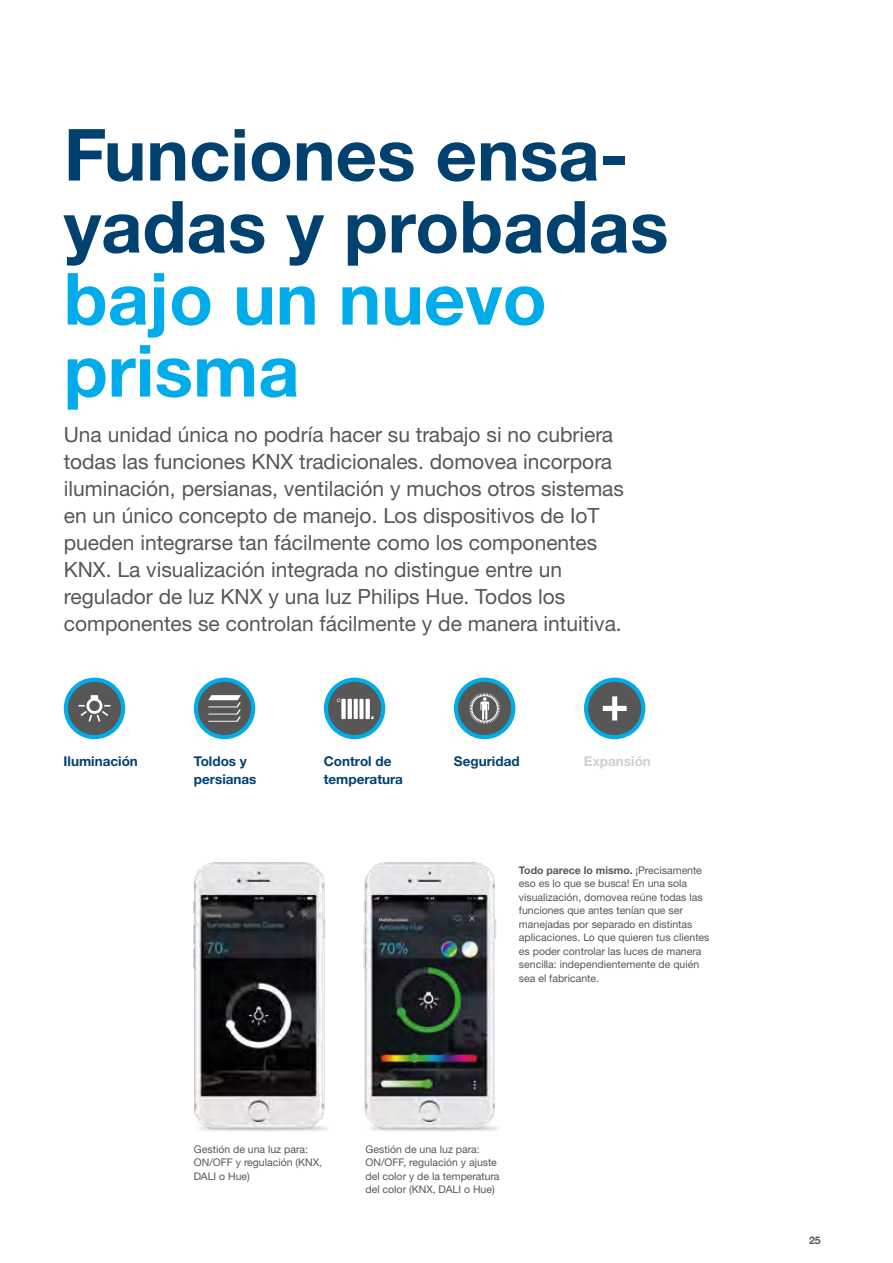
<style>
.page{position:relative;width:893px;height:1263px;background:#fff}
.page>*{position:absolute;margin:0;border:0;box-sizing:border-box;transform-origin:0 0}
.t1{font:700 72px/72px "Helvetica Neue LTW1 G";color:#004170}
.t2{font:700 72px/72px "Helvetica Neue LTW1 G";color:#00ace9}
.t3{font:21px/27px "Helvetica Neue LTW1 G";color:#575756}
.t4{font:700 13.5px/18px "Helvetica Neue LTW1 G";color:#004170}
.t5{font:700 13.5px "Helvetica Neue LTW1 G";color:#d0d0d0}
.t6{font:10.5px/13.5px "Helvetica Neue LTW1 G";color:#575756}
.t7{font:700 10.5px "Helvetica Neue LTW1 G";color:#575756}
.s1{font-weight:700}
</style>
<div class="page">
<img style="left:193px;top:862px;width:134px;height:270px">
<img style="left:363px;top:862px;width:135px;height:270px">
<div style="left:197px;top:681px;width:55px;height:55px;background:#575756;border-radius:50%"></div>
<div style="left:194px;top:678px;width:61px;height:61px;border:4px solid #00ace9;border-radius:50%"></div>
<svg style="left:208px;top:695px;width:33px;height:27px"></svg>
<div style="left:67px;top:681px;width:55px;height:55px;background:#575756;border-radius:50%"></div>
<div style="left:64px;top:678px;width:61px;height:61px;border:4px solid #00ace9;border-radius:50%"></div>
<svg style="left:79px;top:695px;width:31px;height:27px"></svg>
<div style="left:327px;top:681px;width:55px;height:55px;background:#575756;border-radius:50%"></div>
<div style="left:324px;top:678px;width:61px;height:61px;border:4px solid #00ace9;border-radius:50%"></div>
<svg style="left:337px;top:698px;width:37px;height:21px"></svg>
<div style="left:457px;top:681px;width:55px;height:55px;background:#575756;border-radius:50%"></div>
<div style="left:454px;top:678px;width:61px;height:61px;border:4px solid #00ace9;border-radius:50%"></div>
<svg style="left:469px;top:692px;width:32px;height:32px"></svg>
<div style="left:587px;top:681px;width:55px;height:55px;background:#575756;border-radius:50%"></div>
<div style="left:584px;top:678px;width:61px;height:61px;border:4px solid #00ace9;border-radius:50%"></div>
<svg style="left:603px;top:696px;width:24px;height:24px"></svg>
<h1 class="t1" style="left:64px;top:118px;width:606px">Funciones ensa&shy;yadas y probadas</h1>
<h1 class="t2" style="left:64px;top:262px;width:484px">bajo un nuevo prisma</h1>
<p class="t3" style="left:64px;top:420px;width:562px">Una unidad única no podría hacer su trabajo si no cubriera todas las funciones KNX tradicionales. domovea incorpora iluminación, persianas, ventilación y muchos otros sistemas en un único concepto de manejo. Los dispositivos de IoT pueden integrarse tan fácilmente como los componentes KNX. La visualización integrada no distingue entre un regulador de luz KNX y una luz Philips Hue. Todos los componentes se controlan fácilmente y de manera intuitiva.</p>
<p class="t4" style="left:64px;top:752px;width:76px">Iluminación</p>
<p class="t4" style="left:324px;top:752px;width:81px">Control de temperatura</p>
<p class="t4" style="left:194px;top:752px;width:55px">Toldos y</p>
<p class="t4" style="left:454px;top:752px;width:67px">Seguridad</p>
<p class="t5" style="left:584px;top:752px;width:68px">Expansión</p>
<p class="t4" style="left:194px;top:770px;width:64px">persianas</p>
<p class="t6" style="left:519px;top:863px;width:192px"><span class="s1">Todo parece lo mismo.</span> ¡Precisamente eso es lo que se busca! En una sola visualización, domovea reúne todas las funciones que antes tenían que ser manejadas por separado en distintas aplicaciones. Lo que quieren tus clientes es poder controlar las luces de manera sencilla: independientemente de quién sea el fabricante.</p>
<p class="t6" style="left:194px;top:1142px;width:130px">Gestión de una luz para:<br>ON/OFF y regulación (KNX,<br>DALI o Hue)</p>
<p class="t6" style="left:365px;top:1142px;width:135px">Gestión de una luz para:<br>ON/OFF, regulación y ajuste del color y de la temperatura del color (KNX, DALI o Hue)</p>
<p class="t7" style="left:809px;top:1233px;width:13px">25</p>
</div>
